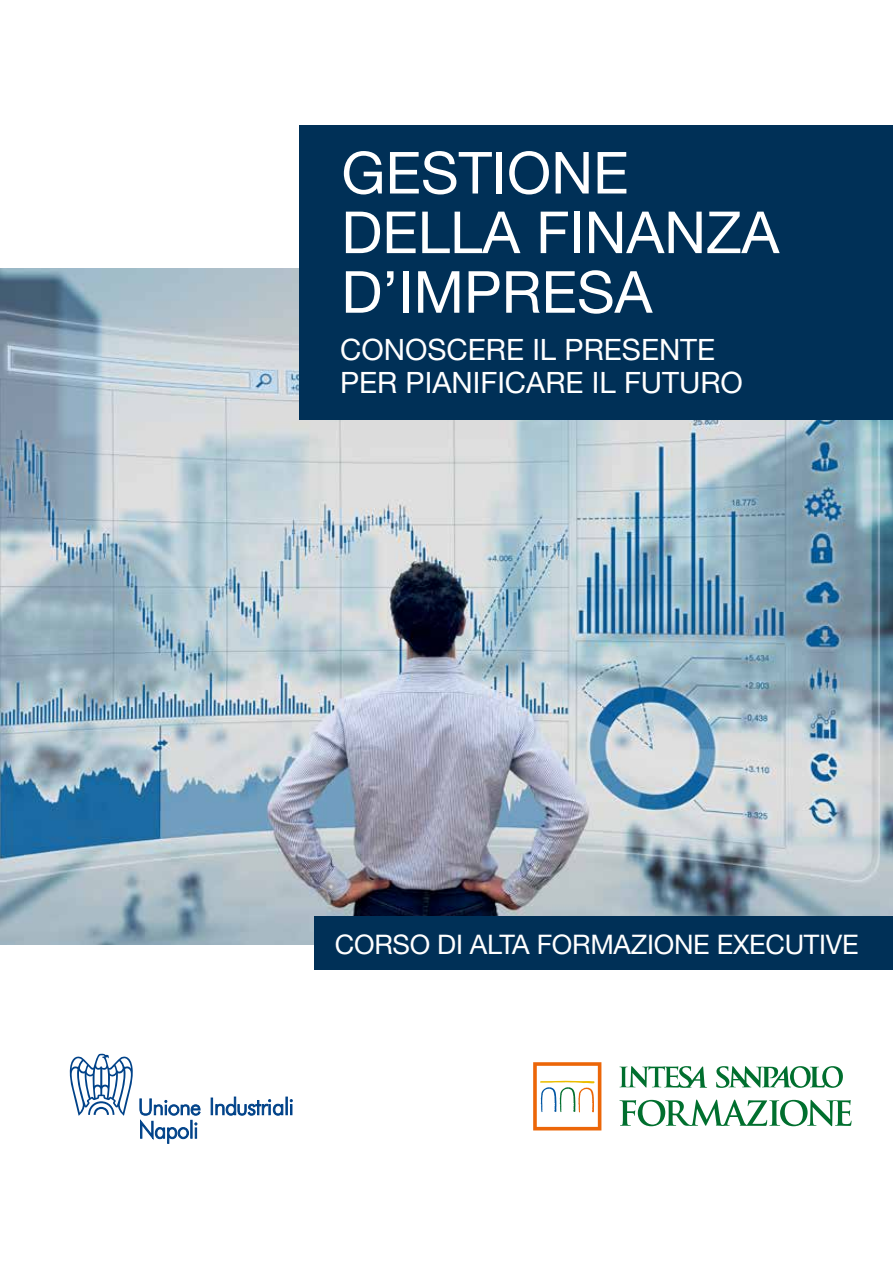
<style>
.page{position:relative;width:893px;height:1263px;background:#fff}
.page>*{position:absolute;margin:0;border:0;box-sizing:border-box;transform-origin:0 0}
.t1{font:58.05px/59.6px "Helvetica Neue LT Std";color:#fff}
.t2{font:29.55px/32.7px "Helvetica Neue LT Std";color:#fff}
.t3{font:27px "Helvetica Neue LT Std";letter-spacing:-.01em;color:#fff}
</style>
<div class="page">
<img style="left:0;top:268px;width:893px;height:676px">
<div style="left:300px;top:125px;width:593px;height:295px;background:#003057"></div>
<div style="left:315px;top:916px;width:578px;height:53px;background:#003057"></div>
<svg style="left:716px;top:1066px;width:127px;height:22px"></svg>
<svg style="left:619px;top:1066px;width:88px;height:22px"></svg>
<svg style="left:533px;top:1062px;width:68px;height:68px"></svg>
<svg style="left:619px;top:1099px;width:232px;height:27px"></svg>
<svg style="left:211px;top:1097px;width:81px;height:18px"></svg>
<svg style="left:140px;top:1098px;width:61px;height:45px"></svg>
<svg style="left:70px;top:1054px;width:63px;height:62px"></svg>
<h1 class="t1" style="left:341px;top:142px;width:439px">GESTIONE<br>DELLA FINANZA<br>D’IMPRESA</h1>
<p class="t2" style="left:340px;top:333px;width:404px">CONOSCERE IL PRESENTE<br>PER PIANIFICARE IL FUTURO</p>
<p class="t3" style="left:335px;top:928px;width:525px">CORSO DI ALTA FORMAZIONE EXECUTIVE</p>
</div>
